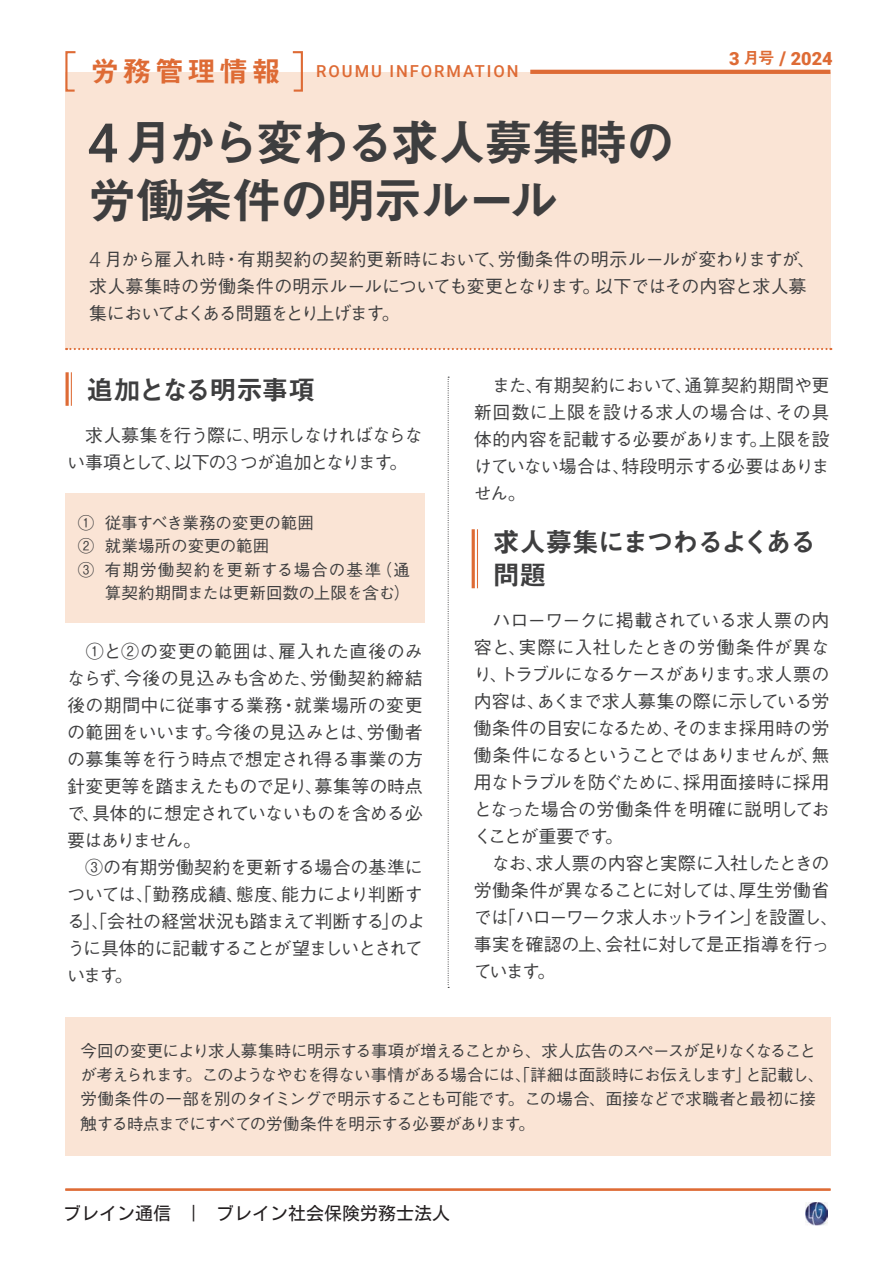
<style>
.page{position:relative;width:893px;height:1263px;background:#fff}
.page>*{position:absolute;margin:0;border:0;box-sizing:border-box;transform-origin:0 0}
.t1{font:49.5px/58.5px "Midashi Go Pr 6 N MB31 90 msp RKSJ H";letter-spacing:-.055em;color:#3e3e3f}
.t2{font:27px/33px "Midashi Go Pr 6 N MB31 90 msp RKSJ H";letter-spacing:-.075em;color:#3e3e3f}
.t3{font:900 18.15px "Roboto";color:#de6b35}
.t4{font:18px/27px "Gothic BBB Pr 6 N Medium 90 msp RKSJ H";letter-spacing:-.03em;color:#3e3e3f}
.t5{font:18px/27px "Gothic BBB Pr 6 N Medium 90 msp RKSJ H";letter-spacing:-.06em;color:#3e3e3f}
.t6{font:18px "Motoya L Cedar W3 90 ms RKSJ H";color:#231f20}
.t7{font:16.5px/24.5px "Gothic BBB Pr 6 N Medium 90 msp RKSJ H";letter-spacing:-.03em;color:#3e3e3f}
.t8{font:500 16.5px "Roboto";letter-spacing:.12em;color:#de6b35}
.t9{font:16.5px "Gothic BBB Pr 6 N Medium 90 msp RKSJ H";letter-spacing:.065em;color:#3e3e3f}
.t10{font:16.5px "Gothic BBB Pr 6 N Medium 90 msp RKSJ H";letter-spacing:-.005em;color:#3e3e3f}
.t11{font:16.5px "Gothic BBB Pr 6 N Medium 90 msp RKSJ H";color:#3e3e3f}
.s1{font-family:"Midashi Go Pr 6 N MB31 90 msp RKSJ H";font-weight:400;font-size:16.5px}
.s2{font-size:18.9px}
.s3{font-family:"Midashi Go Pr 6 N MB31 90 msp RKSJ H";font-weight:400;font-size:28.8px}
.s4{font-family:"Roboto";font-weight:500;font-size:54.45px}
.s5{font-family:"Roboto";font-weight:300;font-size:20.7px}
</style>
<div class="page">
<img style="left:805px;top:1202px;width:22px;height:23px">
<div style="left:66px;top:1018px;width:765px;height:138px;background:#fae4d5"></div>
<div style="left:65px;top:493px;width:360px;height:129px;background:#fae4d5"></div>
<div style="left:65px;top:72px;width:765px;height:277px;background:#fae4d5"></div>
<svg style="left:66px;top:348px;width:765px;height:2px"></svg>
<hr style="left:530px;top:70px;width:300px;height:4px;background:#de6b35">
<svg style="left:65px;top:51px;width:11px;height:41px"></svg>
<svg style="left:292px;top:51px;width:11px;height:41px"></svg>
<hr style="left:65px;top:1189px;width:765px;height:2px;background:#de6b35">
<hr style="left:71px;top:372px;width:1px;height:34px;background:#de6b35">
<hr style="left:66px;top:372px;width:3px;height:34px;background:#de6b35">
<hr style="left:477px;top:529px;width:1px;height:59px;background:#de6b35">
<hr style="left:472px;top:529px;width:3px;height:59px;background:#de6b35">
<svg style="left:448px;top:377px;width:1px;height:611px"></svg>
<p class="t3" style="left:729px;top:48px;width:105px">3 <span class="s1">月号</span> <span class="s2">/</span> 2024</p>
<p class="t8" style="left:91px;top:62px;width:430px"><span class="s3">労務管理情報　</span>ROUMU INFORMATION</p>
<h1 class="t1" style="left:87px;top:120px;width:589px"><span class="s4">4</span> 月から変わる求人募集時の労働条件の明示ルール</h1>
<p class="t4" style="left:89px;top:249px;width:728px"><span class="s5">4</span> 月から雇入れ時・有期契約の契約更新時において、労働条件の明示ルールが変わりますが、求人募集時の労働条件の明示ルールについても変更となります。以下ではその内容と求人募集においてよくある問題をとり上げます。</p>
<h2 class="t2" style="left:86px;top:377px;width:231px">追加となる明示事項</h2>
<p class="t5" style="left:67px;top:424px;width:357px">　求人募集を行う際に、明示しなければならない事項として、以下の<span class="s5">3</span> つが追加となります。</p>
<p class="t10" style="left:78px;top:516px;width:238px">① 従事すべき業務の変更の範囲</p>
<p class="t11" style="left:78px;top:540px;width:193px">② 就業場所の変更の範囲</p>
<p class="t9" style="left:78px;top:563px;width:334px">③ 有期労働契約を更新する場合の基準（通</p>
<p class="t7" style="left:105px;top:583px;width:307px">算契約期間または更新回数の上限を含む）</p>
<p class="t4" style="left:67px;top:640px;width:359px">　①と②の変更の範囲は、雇入れた直後のみならず、今後の見込みも含めた、労働契約締結後の期間中に従事する業務・就業場所の変更の範囲をいいます。今後の見込みとは、労働者の募集等を行う時点で想定され得る事業の方針変更等を踏まえたもので足り、募集等の時点で、具体的に想定されていないものを含める必要はありません。<br>　③の有期労働契約を更新する場合の基準については、「勤務成績、態度、能力により判断する」、「会社の経営状況も踏まえて判断する」のように具体的に記載することが望ましいとされています。</p>
<p class="t4" style="left:474px;top:374px;width:357px;text-align:justify">　また、有期契約において、通算契約期間や更新回数に上限を設ける求人の場合は、その具体的内容を記載する必要があります。上限を設けていない場合は、特段明示する必要はありません。</p>
<h2 class="t2" style="left:493px;top:529px;width:326px">求人募集にまつわるよくある問題</h2>
<p class="t4" style="left:474px;top:609px;width:366px">　ハローワークに掲載されている求人票の内容と、実際に入社したときの労働条件が異なり、トラブルになるケースがあります。求人票の内容は、あくまで求人募集の際に示している労働条件の目安になるため、そのまま採用時の労働条件になるということではありませんが、無用なトラブルを防ぐために、採用面接時に採用となった場合の労働条件を明確に説明しておくことが重要です。<br>　なお、求人票の内容と実際に入社したときの労働条件が異なることに対しては、厚生労働省では「ハローワーク求人ホットライン」を設置し、事実を確認の上、会社に対して是正指導を行っています。</p>
<p class="t7" style="left:81px;top:1040px;width:745px">今回の変更により求人募集時に明示する事項が増えることから、求人広告のスペースが足りなくなることが考えられます。このようなやむを得ない事情がある場合には、「詳細は面談時にお伝えします」と記載し、労働条件の一部を別のタイミングで明示することも可能です。この場合、面接などで求職者と最初に接触する時点までにすべての労働条件を明示する必要があります。</p>
<p class="t6" style="left:63px;top:1204px;width:388px">ブレイン通信　|　ブレイン社会保険労務士法人</p>
</div>
